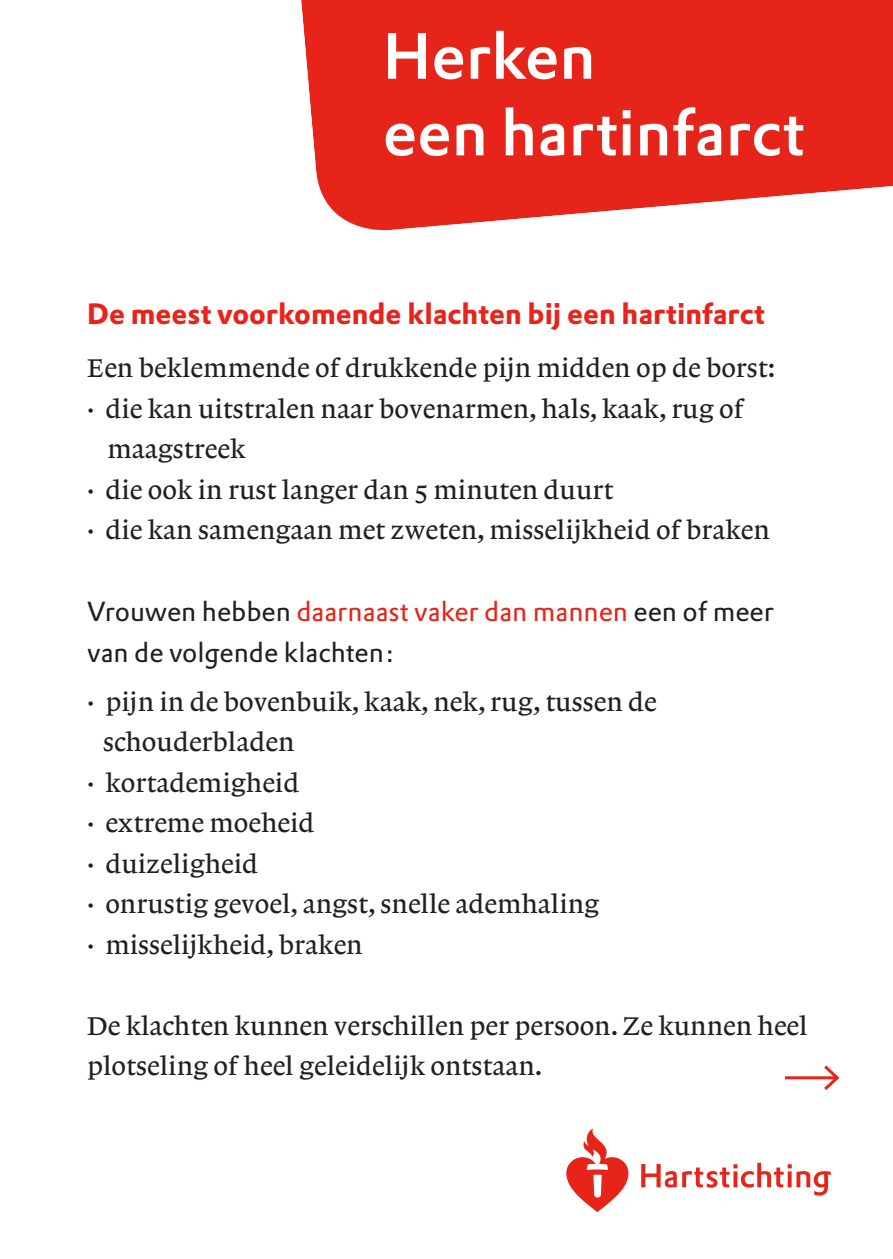
<style>
.page{position:relative;width:893px;height:1259px;background:#fff}
.page>*{position:absolute;margin:0;border:0;box-sizing:border-box;transform-origin:0 0}
.t1{font:500 63.9px/76.5px "DTL Prokyon TOT";color:#fff}
.t2{font:700 28.8px "DTL Prokyon TOT";color:#e72419}
.t3{font:27px/40.5px "Lexicon No 1 Roman A Txt";color:#231f20}
.t4{font:27px/40.5px "DTL Prokyon TOT";color:#231f20}
.t5{font:500 27px "Lexicon No 1 Roman A";color:#231f20}
.s1{color:#e72419}
</style>
<div class="page">
<svg style="left:301px;top:0;width:592px;height:231px;fill:#e72419"></svg>
<svg style="left:641px;top:1162px;width:190px;height:33px"></svg>
<svg style="left:566px;top:1128px;width:63px;height:84px"></svg>
<hr style="left:785px;top:1076px;width:52px;height:3px;background:#e72419">
<svg style="left:821px;top:1065px;width:19px;height:25px"></svg>
<h1 class="t1" style="left:383px;top:18px;width:424px">Herken<br>een hartinfarct</h1>
<p class="t2" style="left:87px;top:295px;width:679px">De meest voorkomende klachten bij een hartinfarct</p>
<p class="t3" style="left:87px;top:348px;width:690px">Een beklemmende of drukkende pijn midden op de borst:</p>
<p class="t3" style="left:107px;top:388px;width:637px;text-indent:-20px">• die kan uitstralen naar bovenarmen, hals, kaak, rug of maagstreek</p>
<p class="t3" style="left:87px;top:469px;width:528px">• die ook in rust langer dan 5 minuten duurt</p>
<p class="t5" style="left:87px;top:515px;width:684px">• die kan samengaan met zweten, misselijkheid of braken</p>
<p class="t4" style="left:87px;top:591px;width:688px">Vrouwen hebben <span class="s1">daarnaast vaker dan mannen</span> een of meer van de volgende klachten:</p>
<p class="t3" style="left:103px;top:681px;width:555px;text-indent:-16px">• pijn in de bovenbuik, kaak, nek, rug, tussen de schouderbladen</p>
<p class="t3" style="left:87px;top:762px;width:214px">• kortademigheid</p>
<p class="t3" style="left:87px;top:803px;width:229px">• extreme moeheid</p>
<p class="t3" style="left:87px;top:843px;width:173px">• duizeligheid</p>
<p class="t3" style="left:87px;top:884px;width:514px">• onrustig gevoel, angst, snelle ademhaling</p>
<p class="t3" style="left:87px;top:924px;width:277px">• misselijkheid, braken</p>
<p class="t3" style="left:87px;top:1005px;width:722px">De klachten kunnen verschillen per persoon. Ze kunnen heel plotseling of heel geleidelijk ontstaan.</p>
</div>
